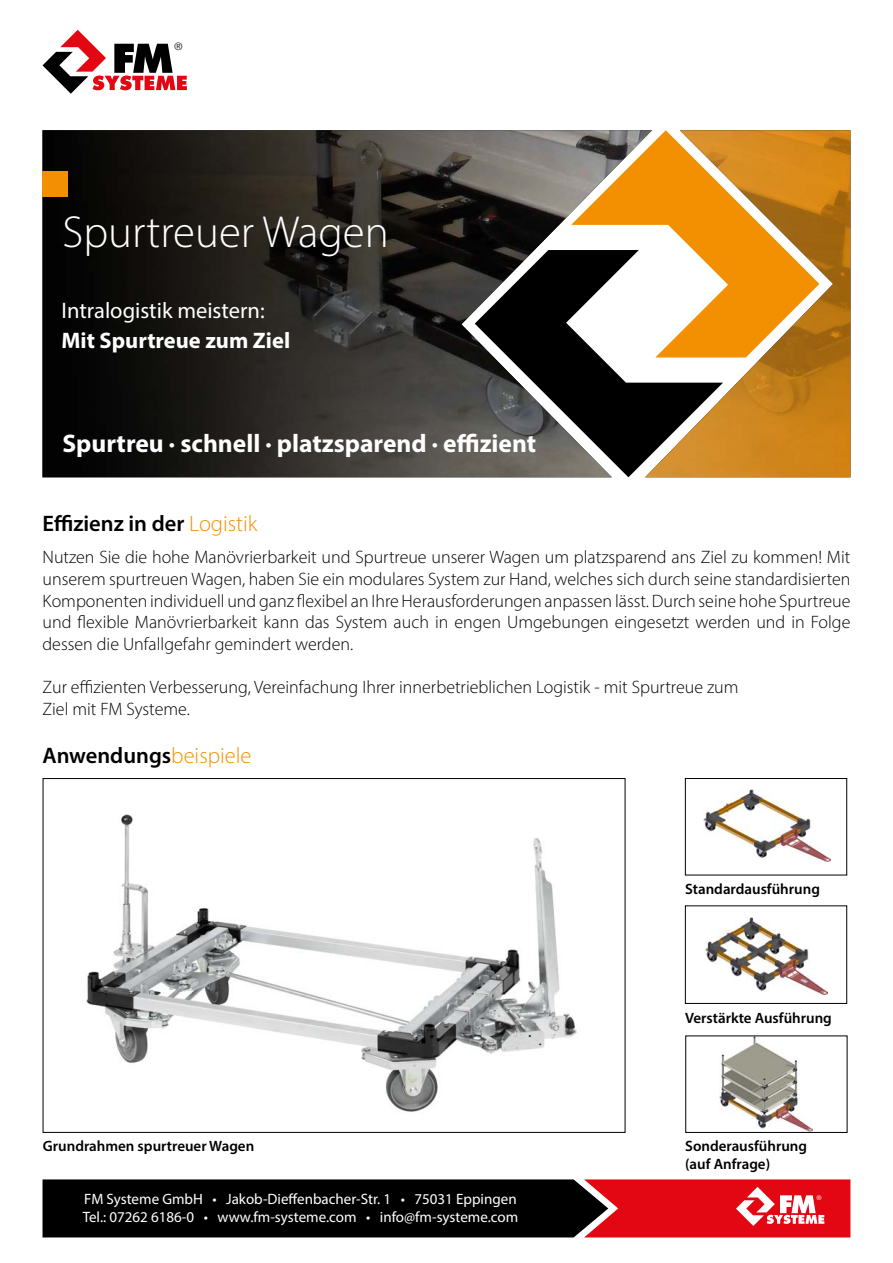
<style>
.page{position:relative;width:893px;height:1263px;background:#fff}
.page>*{position:absolute;margin:0;border:0;box-sizing:border-box;transform-origin:0 0}
.t1{font:300 45px "Myriad Pro";color:#fff}
.t2{font:700 25.5px "Myriad Pro";color:#fff}
.t3{font:600 22.5px "Myriad Pro";color:#000}
.t4{font:22.5px/30px "Myriad Pro";color:#fff}
.t5{font:300 18px/21.6px "Myriad Pro";color:#000;text-align:justify}
.t6{font:15px "Myriad Pro";color:#fff}
.t7{font:600 15px "Myriad Pro";color:#000}
.t8{font:300 10.8px "Frutiger";color:#292626}
.t9{font:300 6.6px "Frutiger";color:#fff}
.s1{font-weight:700}
.s2{font-weight:300}
.s3{font-weight:300;color:#f39001}
</style>
<div class="page">
<svg style="left:43px;top:30px;width:144px;height:64px"></svg>
<img style="left:43px;top:130px;width:528px;height:347px">
<svg style="left:475px;top:250px;width:170px;height:227px;background:#403f3e"></svg>
<svg style="left:571px;top:130px;width:74px;height:227px"></svg>
<div style="left:43px;top:171px;width:25px;height:25px;background:#f39001"></div>
<img style="left:703px;top:789px;width:128px;height:72px">
<div style="left:685px;top:778px;width:162px;height:97px;border:1px solid #000"></div>
<img style="left:719px;top:1038px;width:94px;height:93px">
<div style="left:685px;top:1036px;width:162px;height:97px;border:1px solid #000"></div>
<img style="left:705px;top:918px;width:122px;height:76px">
<div style="left:685px;top:905px;width:162px;height:99px;border:1px solid #000"></div>
<img style="left:645px;top:130px;width:205px;height:347px">
<svg style="left:43px;top:1179px;width:807px;height:58px;background:#4b0e11"></svg>
<img style="left:86px;top:814px;width:491px;height:298px">
<p class="t8" style="left:174px;top:41px;width:10px">®</p>
<p class="t1" style="left:63px;top:205px;width:328px">Spurtreuer Wagen</p>
<p class="t4" style="left:61px;top:295px;width:230px">Intralogistik meistern:<br><span class="s1">Mit Spurtreue zum Ziel</span></p>
<p class="t2" style="left:63px;top:426px;width:475px">Spurtreu <span class="s2">•</span> schnell <span class="s2">•</span> platzsparend <span class="s2">•</span> effizient</p>
<p class="t3" style="left:43px;top:509px;width:216px">Effizienz in der <span class="s3">Logistik</span></p>
<p class="t5" style="left:43px;top:546px;width:809px">Nutzen Sie die hohe Manövrierbarkeit und Spurtreue unserer Wagen um platzsparend ans Ziel zu kommen! Mit unserem spurtreuen Wagen, haben Sie ein modulares System zur Hand, welches sich durch seine standardisierten Komponenten individuell und ganz flexibel an Ihre Herausforderungen anpassen lässt. Durch seine hohe Spurtreue und flexible Manövrierbarkeit kann das System auch in engen Umgebungen eingesetzt werden und in Folge dessen die Unfallgefahr gemindert werden.</p>
<p class="t5" style="left:43px;top:676px;width:697px">Zur effizienten Verbesserung, Vereinfachung Ihrer innerbetrieblichen Logistik - mit Spurtreue zum</p>
<p class="t5" style="left:43px;top:698px;width:149px">Ziel mit FM Systeme.</p>
<p class="t3" style="left:43px;top:741px;width:210px">Anwendungs<span class="s3">beispiele</span></p>
<p class="t7" style="left:43px;top:1136px;width:213px">Grundrahmen spurtreuer Wagen</p>
<p class="t6" style="left:84px;top:1190px;width:434px">FM Systeme GmbH • Jakob-Dieffenbacher-Str. 1 • 75031 Eppingen</p>
<p class="t6" style="left:83px;top:1208px;width:437px">Tel.: 07262 6186-0 • www.fm-systeme.com • info@fm-systeme.com</p>
<p class="t7" style="left:685px;top:879px;width:136px">Standardausführung</p>
<p class="t7" style="left:685px;top:1008px;width:148px">Verstärkte Ausführung</p>
<p class="t7" style="left:685px;top:1136px;width:123px">Sonderausführung</p>
<p class="t7" style="left:685px;top:1154px;width:87px">(auf Anfrage)</p>
<p class="t9" style="left:817px;top:1193px;width:7px">®</p>
</div>
